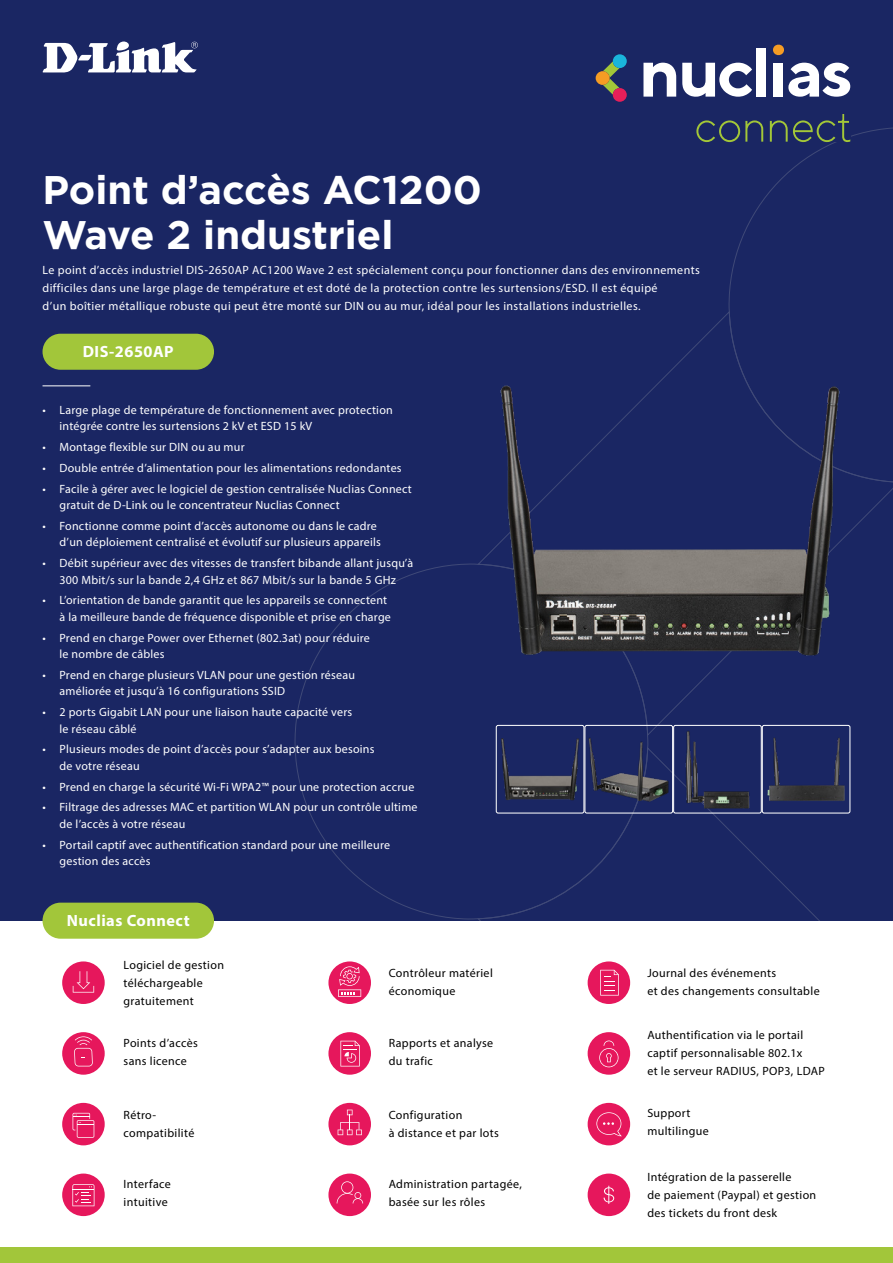
<style>
.page{position:relative;width:893px;height:1263px;background:#fff}
.page>*{position:absolute;margin:0;border:0;box-sizing:border-box;transform-origin:0 0}
.t1{font:700 39.9px/44.4px "Gotham";color:#fff}
.t2{font:700 16.35px "Myriad Pro";letter-spacing:.03em;color:#fff}
.t3{font:12px/16.5px "Myriad Pro";letter-spacing:.02em;color:#fff}
.Paragraph_Style_1{font:12px/18px "Myriad Pro";letter-spacing:.03em;color:#000}
</style>
<div class="page">
<div style="left:0;top:0;width:893px;height:921px;background:#1a2663"></div>
<svg style="left:479px;top:746px;width:372px;height:175px"></svg>
<svg style="left:294px;top:562px;width:354px;height:358px"></svg>
<svg style="left:727px;top:127px;width:166px;height:356px"></svg>
<div style="left:0;top:1248px;width:893px;height:15px;background:#a2c63a"></div>
<hr style="left:43px;top:385px;width:47px;height:1px;background:#fff">
<div style="left:43px;top:334px;width:171px;height:36px;background:#a2c63a;border-radius:18px"></div>
<div style="left:62px;top:961px;width:43px;height:43px;background:#e6175c;border-radius:50%"></div>
<svg style="left:73px;top:971px;width:21px;height:21px"></svg>
<div style="left:588px;top:961px;width:42px;height:43px;background:#e6175c;border-radius:50%"></div>
<svg style="left:600px;top:970px;width:19px;height:25px"></svg>
<div style="left:328px;top:961px;width:43px;height:43px;background:#e6175c;border-radius:50%"></div>
<svg style="left:338px;top:966px;width:23px;height:31px"></svg>
<div style="left:62px;top:1032px;width:43px;height:43px;background:#e6175c;border-radius:50%"></div>
<svg style="left:74px;top:1036px;width:19px;height:30px"></svg>
<div style="left:328px;top:1032px;width:43px;height:43px;background:#e6175c;border-radius:50%"></div>
<svg style="left:340px;top:1041px;width:20px;height:25px"></svg>
<div style="left:588px;top:1032px;width:42px;height:43px;background:#e6175c;border-radius:50%"></div>
<svg style="left:599px;top:1040px;width:19px;height:27px"></svg>
<div style="left:62px;top:1103px;width:43px;height:42px;background:#e6175c;border-radius:50%"></div>
<svg style="left:73px;top:1113px;width:21px;height:25px"></svg>
<div style="left:328px;top:1103px;width:43px;height:42px;background:#e6175c;border-radius:50%"></div>
<svg style="left:338px;top:1109px;width:24px;height:26px"></svg>
<div style="left:588px;top:1103px;width:42px;height:42px;background:#e6175c;border-radius:50%"></div>
<svg style="left:596px;top:1112px;width:26px;height:24px"></svg>
<div style="left:62px;top:1173px;width:43px;height:43px;background:#e6175c;border-radius:50%"></div>
<svg style="left:72px;top:1184px;width:22px;height:22px"></svg>
<div style="left:328px;top:1173px;width:43px;height:43px;background:#e6175c;border-radius:50%"></div>
<svg style="left:337px;top:1181px;width:26px;height:22px"></svg>
<div style="left:588px;top:1173px;width:42px;height:43px;background:#e6175c;border-radius:50%"></div>
<svg style="left:604px;top:1186px;width:10px;height:18px"></svg>
<div style="left:43px;top:903px;width:171px;height:36px;background:#a2c63a;border-radius:18px"></div>
<div style="left:595px;top:43px;width:256px;height:99px;background:#1a2663"></div>
<svg style="left:596px;top:54px;width:31px;height:48px"></svg>
<svg style="left:643px;top:63px;width:33px;height:34px"></svg>
<svg style="left:682px;top:63px;width:70px;height:34px"></svg>
<div style="left:756px;top:48px;width:9px;height:49px;background:#fff"></div>
<div style="left:773px;top:63px;width:10px;height:34px;background:#fff"></div>
<svg style="left:788px;top:63px;width:62px;height:34px"></svg>
<svg style="left:696px;top:120px;width:67px;height:22px"></svg>
<svg style="left:770px;top:114px;width:80px;height:28px"></svg>
<svg style="left:773px;top:44px;width:11px;height:12px"></svg>
<svg style="left:42px;top:41px;width:156px;height:32px"></svg>
<img style="left:480px;top:365px;width:380px;height:311px">
<img style="left:498px;top:733px;width:173px;height:72px">
<div style="left:584px;top:725px;width:89px;height:88px;border:1px solid #fff;border-radius:2px"></div>
<img style="left:681px;top:731px;width:73px;height:80px">
<div style="left:673px;top:725px;width:89px;height:88px;border:1px solid #fff;border-radius:2px"></div>
<img style="left:764px;top:737px;width:84px;height:69px">
<div style="left:762px;top:725px;width:88px;height:88px;border:1px solid #fff;border-radius:2px"></div>
<div style="left:496px;top:725px;width:88px;height:88px;border:1px solid #fff;border-radius:2px"></div>
<p class="t1" style="left:43px;top:168px;width:441px">Point d’accès AC1200<br>Wave 2 industriel</p>
<p class="t3" style="left:43px;top:261px;width:659px;line-height:18px">Le point d’accès industriel DIS-2650AP AC1200 Wave 2 est spécialement conçu pour fonctionner dans des environnements difficiles dans une large plage de température et est doté de la protection contre les surtensions/ESD. Il est équipé<br>d’un boîtier métallique robuste qui peut être monté sur DIN ou au mur, idéal pour les installations industrielles.</p>
<p class="t2" style="left:83px;top:341px;width:92px">DIS-2650AP</p>
<p class="t3" style="left:60px;top:401px;width:335px;text-indent:-17px">• Large plage de température de fonctionnement avec protection intégrée contre les surtensions 2 kV et ESD 15 kV</p>
<p class="t3" style="left:43px;top:438px;width:204px">• Montage flexible sur DIN ou au mur</p>
<p class="t3" style="left:43px;top:459px;width:361px">• Double entrée d’alimentation pour les alimentations redondantes</p>
<p class="t3" style="left:60px;top:480px;width:354px;text-indent:-17px">• Facile à gérer avec le logiciel de gestion centralisée Nuclias Connect gratuit de D-Link ou le concentrateur Nuclias Connect</p>
<p class="t3" style="left:60px;top:517px;width:323px;text-indent:-17px">• Fonctionne comme point d’accès autonome ou dans le cadre d’un déploiement centralisé et évolutif sur plusieurs appareils</p>
<p class="t3" style="left:43px;top:555px;width:372px;text-align:center">• Débit supérieur avec des vitesses de transfert bibande allant jusqu’à<br>300 Mbit/s sur la bande 2,4 GHz et 867 Mbit/s sur la bande 5 GHz</p>
<p class="t3" style="left:60px;top:592px;width:333px;text-indent:-17px">• L’orientation de bande garantit que les appareils se connectent à la meilleure bande de fréquence disponible et prise en charge</p>
<p class="t3" style="left:60px;top:629px;width:312px;text-indent:-17px">• Prend en charge Power over Ethernet (802.3at) pour réduire le nombre de câbles</p>
<p class="t3" style="left:60px;top:666px;width:297px;text-indent:-17px">• Prend en charge plusieurs VLAN pour une gestion réseau améliorée et jusqu’à 16 configurations SSID</p>
<p class="t3" style="left:60px;top:704px;width:294px;text-indent:-17px">• 2 ports Gigabit LAN pour une liaison haute capacité vers le réseau câblé</p>
<p class="t3" style="left:60px;top:741px;width:317px;text-indent:-17px">• Plusieurs modes de point d’accès pour s’adapter aux besoins de votre réseau</p>
<p class="t3" style="left:43px;top:778px;width:373px">• Prend en charge la sécurité Wi-Fi WPA2™ pour une protection accrue</p>
<p class="t3" style="left:60px;top:799px;width:360px;text-indent:-17px">• Filtrage des adresses MAC et partition WLAN pour un contrôle ultime de l’accès à votre réseau</p>
<p class="t3" style="left:60px;top:836px;width:332px;text-indent:-17px">• Portail captif avec authentification standard pour une meilleure gestion des accès</p>
<p class="t2" style="left:67px;top:910px;width:124px">Nuclias Connect</p>
<p class="Paragraph_Style_1" style="left:124px;top:955px;width:102px">Logiciel de gestion téléchargeable gratuitement</p>
<p class="Paragraph_Style_1" style="left:389px;top:963px;width:106px">Contrôleur matériel économique</p>
<p class="Paragraph_Style_1" style="left:647px;top:963px;width:174px">Journal des événements<br>et des changements consultable</p>
<p class="Paragraph_Style_1" style="left:124px;top:1033px;width:76px">Points d’accès sans licence</p>
<p class="Paragraph_Style_1" style="left:389px;top:1033px;width:106px">Rapports et analyse du trafic</p>
<p class="Paragraph_Style_1" style="left:647px;top:1026px;width:179px">Authentification via le portail captif personnalisable 802.1x<br>et le serveur RADIUS, POP3, LDAP</p>
<p class="Paragraph_Style_1" style="left:124px;top:1106px;width:72px">Rétro&shy;compatibilité</p>
<p class="Paragraph_Style_1" style="left:647px;top:1104px;width:63px">Support multilingue</p>
<p class="Paragraph_Style_1" style="left:389px;top:1106px;width:112px">Configuration<br>à distance et par lots</p>
<p class="Paragraph_Style_1" style="left:124px;top:1175px;width:49px">Interface intuitive</p>
<p class="Paragraph_Style_1" style="left:389px;top:1175px;width:135px">Administration partagée, basée sur les rôles</p>
<p class="Paragraph_Style_1" style="left:647px;top:1168px;width:170px">Intégration de la passerelle<br>de paiement (Paypal) et gestion des tickets du front desk</p>
</div>
